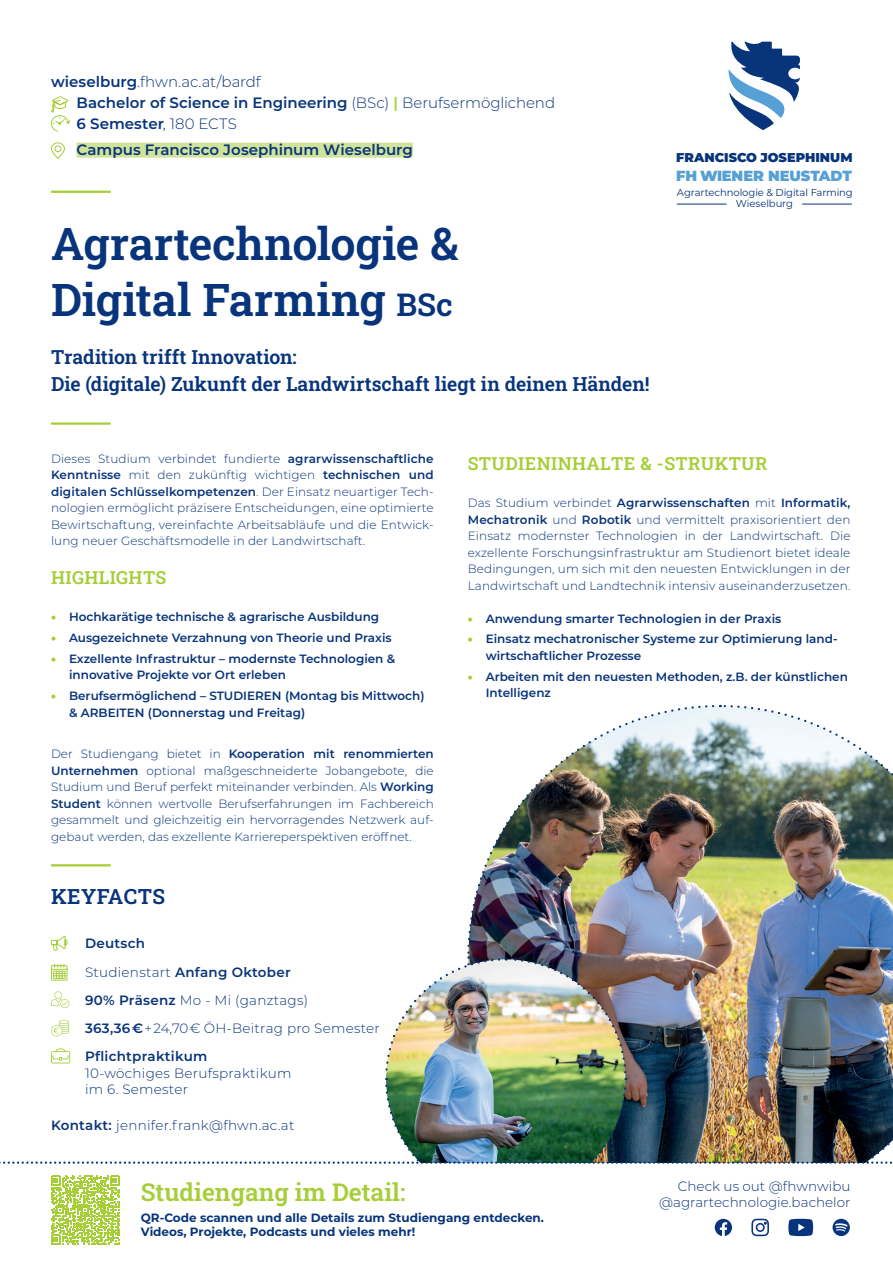
<style>
.page{position:relative;width:893px;height:1263px;background:#fff}
.page>*{position:absolute;margin:0;border:0;box-sizing:border-box;transform-origin:0 0}
.t1{font:45px/55.2px "Roboto Slab";letter-spacing:-.005em;color:#08347b}
.t2{font:24.6px "Roboto Slab";color:#a6ce39}
.t3{font:21px "Roboto Slab";letter-spacing:.02em;color:#08347b}
.t4{font:19.5px/27px "Roboto Slab";color:#08347b}
.t5{font:18px "Roboto Slab";letter-spacing:.02em;color:#a6ce39}
.t6{font:600 15px/21px "Montserrat";color:#08347b}
.t7{font:900 14.55px "Montserrat";letter-spacing:-.005em;color:#56a0d5}
.t8{font:300 13.5px/28.2px "Montserrat";letter-spacing:.02em;color:#08347b}
.t9{font:300 13.5px/16.2px "Montserrat";color:#08347b;text-align:right}
.t10{font:900 12.75px "Montserrat";letter-spacing:.005em;color:#08347b}
.t11{font:300 12px/16.5px "Montserrat";letter-spacing:.01em;color:#08347b;text-align:justify}
.t12{font:600 12px/16.5px "Montserrat";color:#08347b}
.t13{font:700 12px/14.4px "Montserrat";color:#08347b}
.t14{font:10.05px/11.9px "Montserrat";letter-spacing:-.01em;color:#08347b;text-align:center}
.s1{font-weight:300}
.s2{color:#a6ce39}
.s3{font-size:31.5px}
.s4{font-weight:600}
.s5{font-weight:900;color:#a6ce39}
</style>
<div class="page">
<div style="left:77px;top:143px;width:336px;height:15px;background:#d0e39a"></div>
<svg style="left:50px;top:96px;width:21px;height:36px"></svg>
<svg style="left:51px;top:142px;width:14px;height:17px"></svg>
<hr style="left:51px;top:191px;width:60px;height:2px;background:#a6ce39">
<svg style="left:729px;top:41px;width:71px;height:89px"></svg>
<hr style="left:677px;top:204px;width:49px;height:1px;background:#08347b">
<hr style="left:802px;top:204px;width:50px;height:1px;background:#08347b">
<hr style="left:51px;top:422px;width:60px;height:3px;background:#a6ce39">
<img style="left:0;top:704px;width:893px;height:540px">
<p class="t6" style="left:77px;top:71px;width:480px;text-indent:-26px">wieselburg<span class="s1">.fhwn.ac.at/bardf<br></span>Bachelor of Science in Engineering <span class="s1">(BSc)</span> <span class="s2">|</span> <span class="s1">Berufsermöglichend<br></span>6 Semester<span class="s1">, 180 ECTS</span></p>
<p class="t6" style="left:77px;top:138px;width:338px">Campus Francisco Josephinum Wieselburg</p>
<h1 class="t1" style="left:51px;top:215px;width:409px">Agrartechnologie &amp;<br>Digital Farming <span class="s3">BSc</span></h1>
<h3 class="t4" style="left:51px;top:343px;width:600px">Tradition trifft Innovation:<br>Die (digitale) Zukunft der Landwirtschaft liegt in deinen Händen!</h3>
<p class="t10" style="left:676px;top:148px;width:178px">FRANCISCO JOSEPHINUM</p>
<p class="t7" style="left:676px;top:165px;width:177px">FH WIENER NEUSTADT</p>
<p class="t14" style="left:677px;top:186px;width:177px">Agrartechnologie &amp; Digital Farming<br>Wieselburg</p>
<p class="t11" style="left:51px;top:450px;width:384px">Dieses Studium verbindet fundierte <span class="s4">agrarwissenschaftliche Kenntnisse</span> mit den zukünftig wichtigen <span class="s4">technischen und digitalen Schlüsselkompetenzen</span>. Der Einsatz neuartiger Tech&shy;nologien ermöglicht präzisere Entscheidungen, eine optimierte Bewirtschaftung, vereinfachte Arbeitsabläufe und die Entwick&shy;lung neuer Geschäftsmodelle in der Landwirtschaft.</p>
<h3 class="t5" style="left:51px;top:565px;width:117px">HIGHLIGHTS</h3>
<p class="t12" style="left:51px;top:608px;width:330px"><span class="s5">•</span> Hochkarätige technische &amp; agrarische Ausbildung</p>
<p class="t12" style="left:51px;top:629px;width:342px"><span class="s5">•</span> Ausgezeichnete Verzahnung von Theorie und Praxis</p>
<p class="t12" style="left:69px;top:650px;width:328px;text-indent:-18px"><span class="s5">•</span> Exzellente Infrastruktur – modernste Technologien &amp; innovative Projekte vor Ort erleben</p>
<p class="t12" style="left:69px;top:687px;width:357px;text-indent:-18px"><span class="s5">•</span> Berufsermöglichend – STUDIEREN (Montag bis Mittwoch) &amp; ARBEITEN (Donnerstag und Freitag)</p>
<p class="t11" style="left:51px;top:745px;width:384px">Der Studiengang bietet in <span class="s4">Kooperation mit renommierten Unternehmen</span> optional maßgeschneiderte Jobangebote, die Studium und Beruf perfekt miteinander verbinden. Als <span class="s4">Working Student</span> können wertvolle Berufserfahrungen im Fachbereich gesammelt und gleichzeitig ein hervorragendes Netzwerk auf&shy;gebaut werden, das exzellente Karriereperspektiven eröffnet.</p>
<h3 class="t3" style="left:51px;top:881px;width:116px">KEYFACTS</h3>
<p class="t8" style="left:85px;top:929px;width:296px"><span class="s4">Deutsch<br></span>Studienstart <span class="s4">Anfang Oktober<br>90% Präsenz</span> Mo - Mi (ganztags)<br><span class="s4">363,36 €</span> + 24,70 € ÖH-Beitrag pro Semester<br><span class="s4">Pflichtpraktikum</span></p>
<p class="t8" style="left:85px;top:1064px;width:208px;line-height:16.2px">10-wöchiges Berufspraktikum im 6. Semester</p>
<p class="t8" style="left:51px;top:1111px;width:245px"><span class="s4">Kontakt:</span> jennifer.frank@fhwn.ac.at</p>
<h3 class="t5" style="left:468px;top:451px;width:301px">STUDIENINHALTE &amp; -STRUKTUR</h3>
<p class="t11" style="left:468px;top:494px;width:384px">Das Studium verbindet <span class="s4">Agrarwissenschaften</span> mit <span class="s4">Informatik, Mechatronik</span> und <span class="s4">Robotik</span> und vermittelt praxisorientiert den Einsatz modernster Technologien in der Landwirtschaft. Die exzellente Forschungsinfrastruktur am Studienort bietet ideale Bedingungen, um sich mit den neuesten Entwicklungen in der Landwirtschaft und Landtechnik intensiv auseinanderzusetzen.</p>
<p class="t12" style="left:468px;top:609px;width:315px"><span class="s5">•</span> Anwendung smarter Technologien in der Praxis</p>
<p class="t12" style="left:486px;top:630px;width:353px;text-indent:-18px"><span class="s5">•</span> Einsatz mechatronischer Systeme zur Optimierung land&shy;wirtschaftlicher Prozesse</p>
<p class="t12" style="left:486px;top:667px;width:364px;text-indent:-18px"><span class="s5">•</span> Arbeiten mit den neuesten Methoden, z.B. der künstlichen<br>Intelligenz</p>
<h2 class="t2" style="left:141px;top:1175px;width:266px">Studiengang im Detail:</h2>
<p class="t13" style="left:141px;top:1210px;width:405px">QR-Code scannen und alle Details zum Studiengang entdecken.<br>Videos, Projekte, Podcasts und vieles mehr!</p>
<p class="t9" style="left:659px;top:1178px;width:193px">Check us out @fhwnwibu @agrartechnologie.bachelor</p>
</div>
